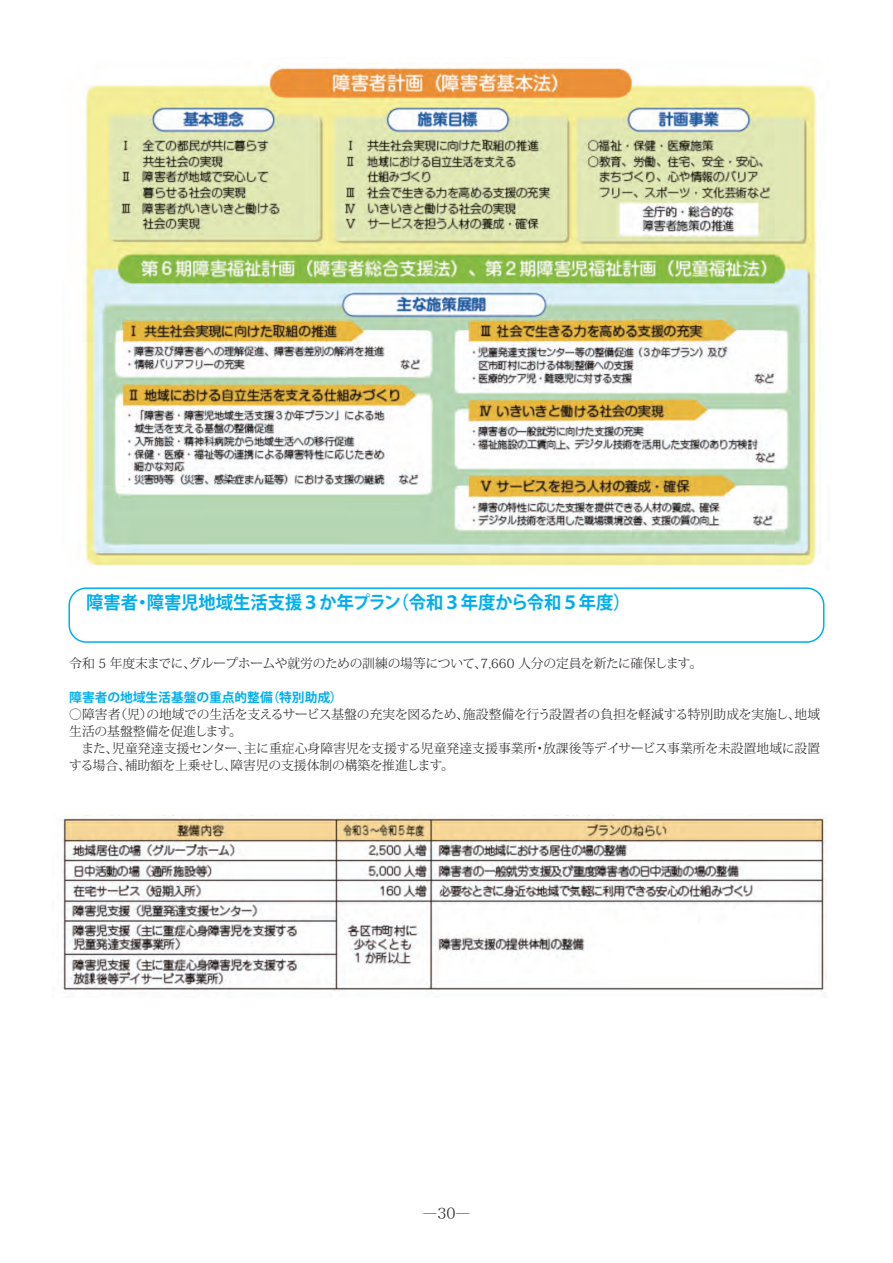
<style>
.page{position:relative;width:893px;height:1263px;background:#fff}
.page>*{position:absolute;margin:0;border:0;box-sizing:border-box;transform-origin:0 0}
.t1{font:700 18px "Koz Go Pr 6 N";color:#00aeef;scale:.96 1}
.t2{font:15px "Hiragino Min W2 90 msp RKSJ H";color:#231f20}
.t3{font:300 12.75px/17px "Koz Min Pr 6 N";letter-spacing:-.01em;color:#231f20}
.t4{font:700 12.75px "Koz Go Pr 6 N";color:#00aeef}
</style>
<div class="page">
<div style="left:68px;top:587px;width:756px;height:56px;border:2px solid #00aeef;border-radius:17px"></div>
<img style="left:83px;top:63px;width:733px;height:503px">
<img style="left:59px;top:815px;width:768px;height:178px">
<h1 class="t1" style="left:86px;top:592px;width:568px">障害者・障害児地域生活支援３か年プラン（令和３年度から令和５年度）</h1>
<p class="t3" style="left:69px;top:655px;width:634px">令和 5 年度末までに、グループホームや就労のための訓練の場等について、7,660 人分の定員を新たに確保します。</p>
<p class="t4" style="left:69px;top:690px;width:281px">障害者の地域生活基盤の重点的整備（特別助成）　</p>
<p class="t3" style="left:69px;top:706px;width:752px">◯障害者（児）の地域での生活を支えるサービス基盤の充実を図るため、施設整備を行う設置者の負担を軽減する特別助成を実施し、地域生活の基盤整備を促進します。<br>　また、児童発達支援センター、主に重症心身障害児を支援する児童発達支援事業所・放課後等デイサービス事業所を未設置地域に設置する場合、補助額を上乗せし、障害児の支援体制の構築を推進します。</p>
<p class="t2" style="left:422px;top:1205px;width:50px">―30―</p>
</div>
